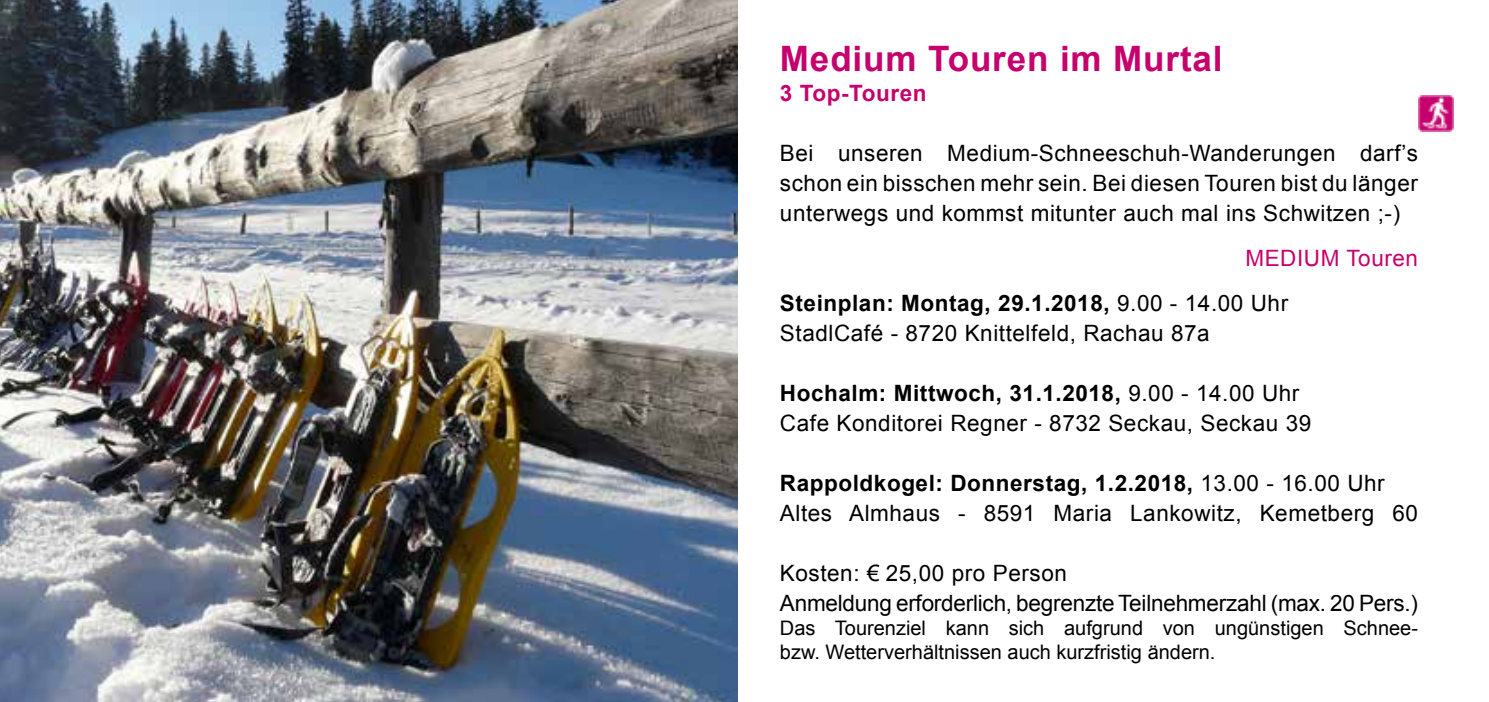
<style>
.page{position:relative;width:1489px;height:702px;background:#fff}
.page>*{position:absolute;margin:0;border:0;box-sizing:border-box;transform-origin:0 0}
.t1{font:700 35px "Arial";letter-spacing:.025em;color:#c6006d}
.t2{font:22.5px/30px "Arial";letter-spacing:.025em;color:#000}
.t3{font:22.5px/30px "Arial";letter-spacing:-.01em;color:#000}
.t4{font:700 22.5px/45px "Arial";letter-spacing:.025em;color:#000}
.t5{font:700 22.5px "Arial";letter-spacing:.025em;color:#c6006d}
.t6{font:20px/24px "Arial";color:#000}
.s1{font-weight:400;color:#c6006d}
.s2{font-weight:400}
.s3{font-weight:700}
</style>
<div class="page">
<img style="left:0;top:0;width:737px;height:702px">
<img style="left:1418px;top:96px;width:35px;height:35px">
<h1 class="t1" style="left:780px;top:34px;width:444px">Medium Touren im Murtal</h1>
<p class="t5" style="left:780px;top:77px;width:148px">3 Top-Touren</p>
<p class="t2" style="left:780px;top:138px;width:639px;text-align:justify">Bei unseren Medium-Schneeschuh-Wanderungen darf’s schon ein bisschen mehr sein. Bei diesen Touren bist du länger unterwegs und kommst mitunter auch mal ins Schwitzen ;-)</p>
<p class="t4" style="left:780px;top:236px;width:639px;text-indent:465px"><span class="s1">MEDIUM Touren<br></span>Steinplan: Montag, 29.1.2018, <span class="s2">9.00 - 14.00 Uhr</span></p>
<p class="t2" style="left:780px;top:318px;width:431px">StadlCafé - 8720 Knittelfeld, Rachau 87a</p>
<p class="t2" style="left:780px;top:378px;width:533px"><span class="s3">Hochalm: Mittwoch, 31.1.2018,</span> 9.00 - 14.00 Uhr<br>Cafe Konditorei Regner - 8732 Seckau, Seckau 39</p>
<p class="t2" style="left:780px;top:468px;width:639px"><span class="s3">Rappoldkogel: Donnerstag, 1.2.2018,</span> 13.00 - 16.00 Uhr<br>Altes Almhaus - 8591 Maria Lankowitz, Kemetberg 60</p>
<p class="t3" style="left:780px;top:558px;width:639px">Kosten: € 25,00 pro Person<br>Anmeldung erforderlich, begrenzte Teilnehmerzahl (max. 20 Pers.)</p>
<p class="t6" style="left:780px;top:616px;width:639px">Das Tourenziel kann sich aufgrund von ungünstigen Schnee&shy;bzw. Wetterverhältnissen auch kurzfristig ändern.</p>
</div>
